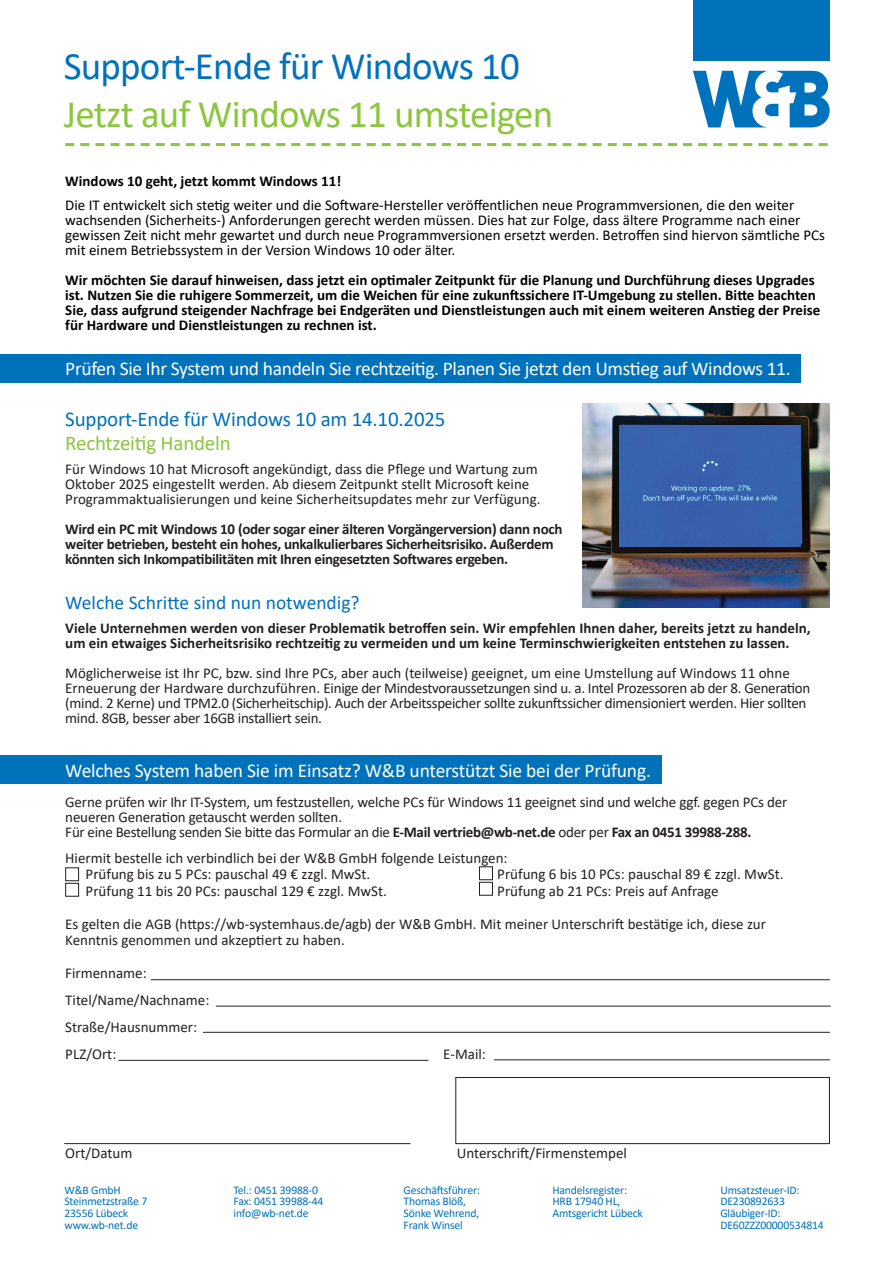
<style>
.page{position:relative;width:893px;height:1263px;background:#fff}
.page>*{position:absolute;margin:0;border:0;box-sizing:border-box;transform-origin:0 0}
.t1{font:39px "Calibri";letter-spacing:-.02em;color:#8bc63e}
.t2{font:39px "Calibri";letter-spacing:-.02em;color:#0072bc}
.t3{font:21px "Calibri";letter-spacing:-.01em;color:#0072bc}
.t4{font:21px "Calibri";letter-spacing:-.01em;color:#8bc63e}
.t5{font:19.5px "Calibri";letter-spacing:-.02em;color:#fff}
.t6{font:19.5px "Calibri";color:#0072bc}
.t7{font:15px/15px "Calibri";color:#231f20}
.t8{font:700 15px/15px "Calibri";color:#000}
.t9{font:15px/15px "Calibri";color:#000}
.t10{font:15px/15px "Calibri";letter-spacing:-.02em;color:#231f20}
.t11{font:700 15px/15px "Calibri";letter-spacing:-.02em;color:#231f20}
.t12{font:700 15px/15px "Calibri";color:#231f20}
.t13{font:11.7px/11.7px "Calibri";letter-spacing:-.015em;color:#0072bc}
.s1{font-weight:700}
</style>
<div class="page">
<div style="left:0;top:755px;width:661px;height:28px;background:#0072bc"></div>
<div style="left:0;top:354px;width:800px;height:28px;background:#0072bc"></div>
<svg style="left:65px;top:143px;width:763px;height:3px"></svg>
<div style="left:693px;top:0;width:136px;height:60px;background:#0072bc"></div>
<svg style="left:693px;top:71px;width:137px;height:56px"></svg>
<img style="left:583px;top:404px;width:246px;height:203px">
<div style="left:620px;top:426px;width:180px;height:120px;background:#3862ad"></div>
<hr style="left:151px;top:979px;width:679px;height:1px;background:#231f20">
<hr style="left:216px;top:1006px;width:615px;height:1px;background:#231f20">
<hr style="left:203px;top:1032px;width:627px;height:1px;background:#231f20">
<hr style="left:118px;top:1060px;width:310px;height:1px;background:#231f20">
<hr style="left:494px;top:1059px;width:336px;height:1px;background:#231f20">
<hr style="left:64px;top:1143px;width:347px;height:1px;background:#231f20">
<div style="left:455px;top:1077px;width:375px;height:67px;border:1px solid #231f20"></div>
<div style="left:65px;top:867px;width:14px;height:14px;border:1px solid #231f20"></div>
<div style="left:65px;top:883px;width:14px;height:14px;border:1px solid #231f20"></div>
<div style="left:479px;top:866px;width:14px;height:14px;border:1px solid #231f20"></div>
<div style="left:479px;top:882px;width:14px;height:14px;border:1px solid #231f20"></div>
<h1 class="t2" style="left:64px;top:39px;width:458px">Support-Ende für Windows 10</h1>
<h1 class="t1" style="left:64px;top:87px;width:491px">Jetzt auf Windows 11 umsteigen</h1>
<p class="t8" style="left:65px;top:173px;width:278px">Windows 10 geht, jetzt kommt Windows 11!</p>
<p class="t9" style="left:65px;top:197px;width:761px">Die IT entwickelt sich stetig weiter und die Software-Hersteller veröffentlichen neue Programmversionen, die den weiter wachsenden (Sicherheits-) Anforderungen gerecht werden müssen. Dies hat zur Folge, dass ältere Programme nach einer gewissen Zeit nicht mehr gewartet und durch neue Programmversionen ersetzt werden. Betroffen sind hiervon sämtliche PCs mit einem Betriebssystem in der Version Windows 10 oder älter.</p>
<p class="t8" style="left:65px;top:272px;width:757px">Wir möchten Sie darauf hinweisen, dass jetzt ein optimaler Zeitpunkt für die Planung und Durchführung dieses Upgrades ist. Nutzen Sie die ruhigere Sommerzeit, um die Weichen für eine zukunftssichere IT-Umgebung zu stellen. Bitte beachten Sie, dass aufgrund steigender Nachfrage bei Endgeräten und Dienstleistungen auch mit einem weiteren Anstieg der Preise für Hardware und Dienstleistungen zu rechnen ist.</p>
<h3 class="t5" style="left:65px;top:355px;width:727px">Prüfen Sie Ihr System und handeln Sie rechtzeitig. Planen Sie jetzt den Umstieg auf Windows 11.</h3>
<h2 class="t3" style="left:65px;top:404px;width:382px">Support-Ende für Windows 10 am 14.10.2025</h2>
<h2 class="t4" style="left:65px;top:428px;width:167px">Rechtzeitig Handeln</h2>
<p class="t7" style="left:65px;top:461px;width:477px">Für Windows 10 hat Microsoft angekündigt, dass die Pflege und Wartung zum<br>Oktober 2025 eingestellt werden. Ab diesem Zeitpunkt stellt Microsoft keine<br>Programmaktualisierungen und keine Sicherheitsupdates mehr zur Verfügung.</p>
<p class="t11" style="left:65px;top:521px;width:499px">Wird ein PC mit Windows 10 (oder sogar einer älteren Vorgängerversion) dann noch weiter betrieben, besteht ein hohes, unkalkulierbares Sicherheitsrisiko. Außerdem könnten sich Inkompatibilitäten mit Ihren eingesetzten Softwares ergeben.</p>
<h3 class="t6" style="left:65px;top:589px;width:296px">Welche Schritte sind nun notwendig?</h3>
<p class="t12" style="left:65px;top:620px;width:747px">Viele Unternehmen werden von dieser Problematik betroffen sein. Wir empfehlen Ihnen daher, bereits jetzt zu handeln, um ein etwaiges Sicherheitsrisiko rechtzeitig zu vermeiden und um keine Terminschwierigkeiten entstehen zu lassen.</p>
<p class="t10" style="left:65px;top:665px;width:746px">Möglicherweise ist Ihr PC, bzw. sind Ihre PCs, aber auch (teilweise) geeignet, um eine Umstellung auf Windows 11 ohne Erneuerung der Hardware durchzuführen. Einige der Mindestvoraussetzungen sind u. a. Intel Prozessoren ab der 8. Generation (mind. 2 Kerne) und TPM2.0 (Sicherheitschip). Auch der Arbeitsspeicher sollte zukunftssicher dimensioniert werden. Hier sollten mind. 8GB, besser aber 16GB installiert sein.</p>
<h3 class="t5" style="left:65px;top:757px;width:587px">Welches System haben Sie im Einsatz? W&amp;B unterstützt Sie bei der Prüfung.</h3>
<p class="t7" style="left:65px;top:794px;width:724px">Gerne prüfen wir Ihr IT-System, um festzustellen, welche PCs für Windows 11 geeignet sind und welche ggf. gegen PCs der neueren Generation getauscht werden sollten.<br>Für eine Bestellung senden Sie bitte das Formular an die <span class="s1">E-Mail vertrieb@wb-net.de</span> oder per <span class="s1">Fax an 0451 39988-288.</span></p>
<p class="t7" style="left:86px;top:849px;width:424px;line-height:16.5px;text-indent:-20px">Hiermit bestelle ich verbindlich bei der W&amp;B GmbH folgende Leistungen:<br>Prüfung bis zu 5 PCs: pauschal 49 € zzgl. MwSt.</p>
<p class="t7" style="left:497px;top:866px;width:288px">Prüfung 6 bis 10 PCs: pauschal 89 € zzgl. MwSt.</p>
<p class="t7" style="left:86px;top:883px;width:303px">Prüfung 11 bis 20 PCs: pauschal 129 € zzgl. MwSt.</p>
<p class="t7" style="left:497px;top:883px;width:223px">Prüfung ab 21 PCs: Preis auf Anfrage</p>
<p class="t7" style="left:65px;top:915px;width:702px;line-height:16.5px">Es gelten die AGB (https://wb-systemhaus.de/agb) der W&amp;B GmbH. Mit meiner Unterschrift bestätige ich, diese zur<br>Kenntnis genommen und akzeptiert zu haben.</p>
<p class="t7" style="left:65px;top:959px;width:146px;line-height:27px">Firmenname:<br>Titel/Name/Nachname:<br>Straße/Hausnummer:<br>PLZ/Ort:</p>
<p class="t7" style="left:443px;top:1046px;width:44px">E-Mail:</p>
<p class="t7" style="left:65px;top:1145px;width:69px">Ort/Datum</p>
<p class="t7" style="left:457px;top:1145px;width:172px">Unterschrift/Firmenstempel</p>
<p class="t13" style="left:64px;top:1183px;width:84px">W&amp;B GmbH<br>Steinmetzstraße 7<br>23556 Lübeck www.wb-net.de</p>
<p class="t13" style="left:233px;top:1183px;width:91px">Tel.: 0451 39988-0<br>Fax: 0451 39988-44 info@wb-net.de</p>
<p class="t13" style="left:404px;top:1183px;width:78px">Geschäftsführer:<br>Thomas Blöß,<br>Sönke Wehrend,<br>Frank Winsel</p>
<p class="t13" style="left:552px;top:1183px;width:92px">Handelsregister:<br>HRB 17940 HL,<br>Amtsgericht Lübeck</p>
<p class="t13" style="left:720px;top:1183px;width:105px">Umsatzsteuer-ID:<br>DE230892633<br>Gläubiger-ID:<br>DE60ZZZ00000534814</p>
</div>
